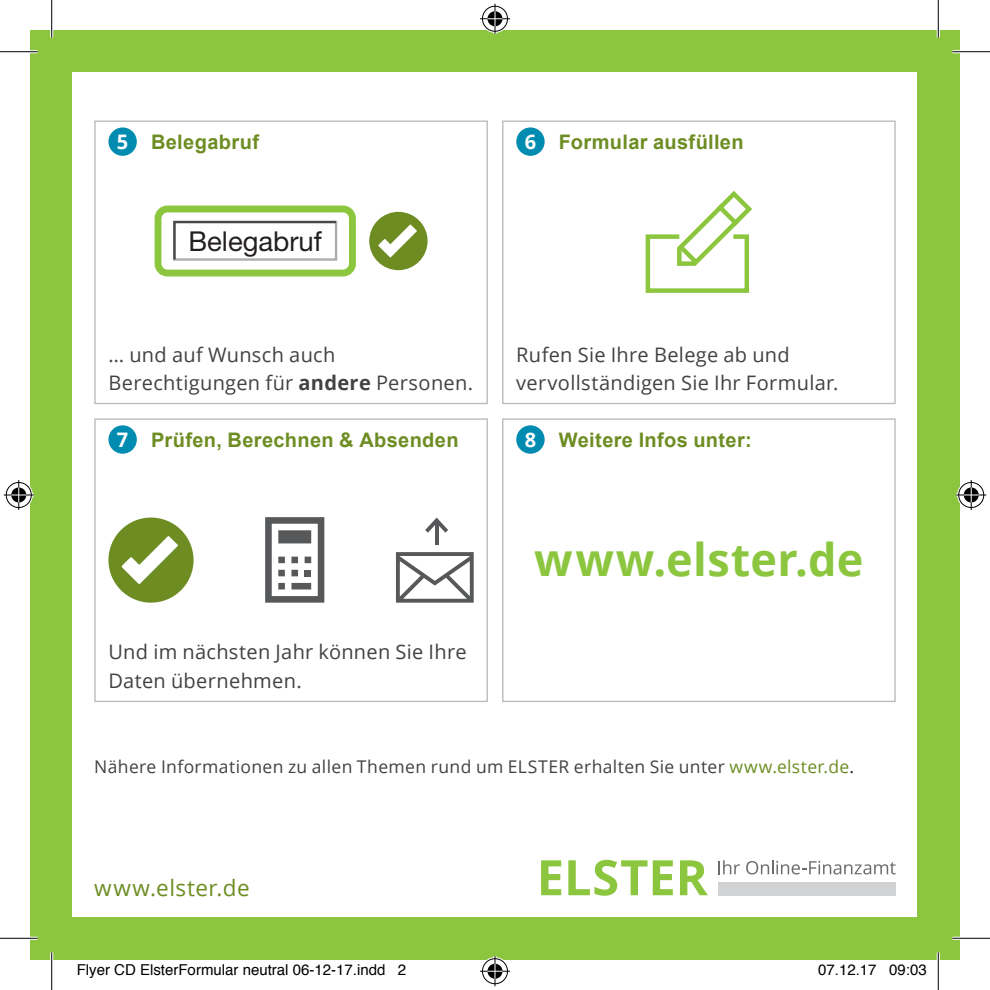
<style>
.page{position:relative;width:990px;height:990px;background:#fff}
.page>*{position:absolute;margin:0;border:0;box-sizing:border-box;transform-origin:0 0}
.t1{font:700 45px "Open Sans";letter-spacing:.01em;color:#8bc63e}
.t2{font:27.5px "Helvetica Neue";color:#231f20}
.t3{font:22.5px "Open Sans";letter-spacing:.02em;color:#6d8d23}
.t4{font:20px/28.2px "Open Sans";letter-spacing:.015em;color:#414243}
.t5{font:700 20px "Arial";letter-spacing:.02em;color:#6d8d23}
.t6{font:700 20px "Open Sans";color:#fff}
.t7{font:17.5px "Open Sans";letter-spacing:.02em;color:#414243}
.t8{font:15px "Helvetica";color:#000}
.s1{font-weight:700}
.s2{color:#6d8d23}
.s3{color:#231f20}
</style>
<div class="page">
<div style="left:30px;top:30px;width:929px;height:929px;background:#8bc63e"></div>
<div style="left:73px;top:73px;width:843px;height:843px;background:#fff"></div>
<svg style="left:173px;top:220px;width:165px;height:41px"></svg>
<div style="left:154px;top:205px;width:202px;height:71px;border:7px solid #8bc63e;border-radius:9px"></div>
<div style="left:369px;top:212px;width:58px;height:58px;background:#6d8d23;border-radius:50%"></div>
<svg style="left:378px;top:224px;width:39px;height:33px"></svg>
<svg style="left:645px;top:191px;width:107px;height:102px"></svg>
<div style="left:108px;top:517px;width:85px;height:85px;background:#6d8d23;border-radius:50%"></div>
<svg style="left:122px;top:536px;width:56px;height:48px"></svg>
<svg style="left:396px;top:552px;width:77px;height:50px"></svg>
<svg style="left:435px;top:532px;width:3px;height:12px"></svg>
<svg style="left:425px;top:517px;width:23px;height:15px"></svg>
<svg style="left:265px;top:517px;width:59px;height:85px"></svg>
<div style="left:304px;top:569px;width:7px;height:7px;background:#57585a"></div>
<div style="left:94px;top:120px;width:394px;height:284px;border:1px solid #bcbdc0"></div>
<div style="left:94px;top:418px;width:394px;height:284px;border:1px solid #bcbdc0"></div>
<div style="left:502px;top:120px;width:393px;height:284px;border:1px solid #bcbdc0"></div>
<div style="left:502px;top:418px;width:393px;height:284px;border:1px solid #bcbdc0"></div>
<svg style="left:541px;top:860px;width:20px;height:35px"></svg>
<svg style="left:568px;top:859px;width:104px;height:36px"></svg>
<svg style="left:680px;top:860px;width:27px;height:35px"></svg>
<div style="left:718px;top:881px;width:177px;height:14px;background:#d1d2d4"></div>
<svg style="left:718px;top:860px;width:21px;height:14px"></svg>
<svg style="left:746px;top:860px;width:149px;height:14px"></svg>
<div style="left:108px;top:127px;width:29px;height:29px;background:#008bb0;border-radius:50%"></div>
<div style="left:516px;top:127px;width:28px;height:29px;background:#008bb0;border-radius:50%"></div>
<div style="left:516px;top:425px;width:28px;height:28px;background:#008bb0;border-radius:50%"></div>
<div style="left:108px;top:425px;width:29px;height:28px;background:#008bb0;border-radius:50%"></div>
<hr style="left:0;top:50px;width:38px;height:3px;background:#fff">
<hr style="left:952px;top:50px;width:37px;height:3px;background:#fff">
<hr style="left:0;top:936px;width:38px;height:3px;background:#fff">
<hr style="left:952px;top:936px;width:37px;height:3px;background:#fff">
<hr style="left:50px;top:0;width:3px;height:38px;background:#fff">
<hr style="left:50px;top:952px;width:3px;height:37px;background:#fff">
<hr style="left:936px;top:0;width:3px;height:38px;background:#fff">
<hr style="left:936px;top:952px;width:3px;height:37px;background:#fff">
<hr style="left:0;top:51px;width:38px;height:1px;background:#000">
<hr style="left:952px;top:51px;width:37px;height:1px;background:#000">
<hr style="left:0;top:937px;width:38px;height:1px;background:#000">
<hr style="left:952px;top:937px;width:37px;height:1px;background:#000">
<hr style="left:51px;top:0;width:1px;height:38px;background:#000">
<hr style="left:51px;top:952px;width:1px;height:37px;background:#000">
<hr style="left:937px;top:0;width:1px;height:38px;background:#000">
<hr style="left:937px;top:952px;width:1px;height:37px;background:#000">
<div style="left:481px;top:5px;width:28px;height:28px;border:3px solid #fff;border-radius:50%"></div>
<hr style="left:480px;top:17px;width:30px;height:3px;background:#fff">
<hr style="left:493px;top:4px;width:3px;height:30px;background:#fff">
<div style="left:486px;top:10px;width:18px;height:18px;border:3px solid #fff;border-radius:50%"></div>
<div style="left:482px;top:6px;width:25px;height:26px;border:1px solid #000;border-radius:50%"></div>
<hr style="left:480px;top:18px;width:30px;height:1px;background:#000">
<hr style="left:494px;top:4px;width:1px;height:30px;background:#000">
<svg style="left:487px;top:11px;width:15px;height:15px"></svg>
<div style="left:481px;top:956px;width:28px;height:28px;border:3px solid #fff;border-radius:50%"></div>
<hr style="left:480px;top:969px;width:30px;height:3px;background:#fff">
<hr style="left:493px;top:955px;width:3px;height:30px;background:#fff">
<div style="left:486px;top:961px;width:18px;height:18px;border:3px solid #fff;border-radius:50%"></div>
<div style="left:482px;top:958px;width:25px;height:25px;border:1px solid #000;border-radius:50%"></div>
<hr style="left:480px;top:970px;width:30px;height:1px;background:#000">
<hr style="left:494px;top:955px;width:1px;height:30px;background:#000">
<svg style="left:487px;top:963px;width:15px;height:15px"></svg>
<div style="left:5px;top:481px;width:28px;height:28px;border:3px solid #fff;border-radius:50%"></div>
<hr style="left:4px;top:493px;width:30px;height:3px;background:#fff">
<hr style="left:17px;top:480px;width:3px;height:30px;background:#fff">
<div style="left:10px;top:486px;width:18px;height:18px;border:3px solid #fff;border-radius:50%"></div>
<div style="left:6px;top:482px;width:26px;height:25px;border:1px solid #000;border-radius:50%"></div>
<hr style="left:4px;top:494px;width:30px;height:1px;background:#000">
<hr style="left:18px;top:480px;width:1px;height:30px;background:#000">
<svg style="left:11px;top:487px;width:15px;height:15px"></svg>
<div style="left:956px;top:481px;width:28px;height:28px;border:3px solid #fff;border-radius:50%"></div>
<hr style="left:955px;top:493px;width:30px;height:3px;background:#fff">
<hr style="left:969px;top:480px;width:3px;height:30px;background:#fff">
<div style="left:961px;top:486px;width:18px;height:18px;border:3px solid #fff;border-radius:50%"></div>
<div style="left:958px;top:482px;width:25px;height:25px;border:1px solid #000;border-radius:50%"></div>
<hr style="left:955px;top:494px;width:30px;height:1px;background:#000">
<hr style="left:970px;top:480px;width:1px;height:30px;background:#000">
<svg style="left:963px;top:487px;width:15px;height:15px"></svg>
<p class="t5" style="left:151px;top:128px;width:110px">Belegabruf</p>
<p class="t6" style="left:117px;top:127px;width:13px">5</p>
<p class="t6" style="left:524px;top:127px;width:13px">6</p>
<p class="t5" style="left:558px;top:128px;width:186px">Formular ausfüllen</p>
<h2 class="t2" style="left:188px;top:221px;width:135px">Belegabruf</h2>
<p class="t4" style="left:108px;top:339px;width:366px">… und auf Wunsch auch<br>Berechtigungen für <span class="s1">andere</span> Personen.</p>
<p class="t4" style="left:516px;top:339px;width:323px">Rufen Sie Ihre Belege ab und vervollständigen Sie Ihr Formular.</p>
<p class="t5" style="left:151px;top:426px;width:309px">Prüfen, Berechnen &amp; Absenden</p>
<p class="t5" style="left:558px;top:426px;width:194px">Weitere Infos unter:</p>
<p class="t6" style="left:117px;top:425px;width:13px">7</p>
<p class="t6" style="left:524px;top:425px;width:13px">8</p>
<p class="t4" style="left:108px;top:637px;width:359px">Und im nächsten Jahr können Sie Ihre<br>Daten übernehmen.</p>
<h1 class="t1" style="left:534px;top:528px;width:331px">www.elster.de</h1>
<p class="t7" style="left:94px;top:754px;width:761px">Nähere Informationen zu allen Themen rund um ELSTER erhalten Sie unter <span class="s2">www.elster.de</span><span class="s3">.</span></p>
<p class="t3" style="left:94px;top:871px;width:157px">www.elster.de</p>
<p class="t8" style="left:77px;top:957px;width:331px">Flyer CD ElsterFormular neutral 06-12-17.indd 2</p>
<p class="t8" style="left:818px;top:957px;width:110px">07.12.17 09:03</p>
</div>
